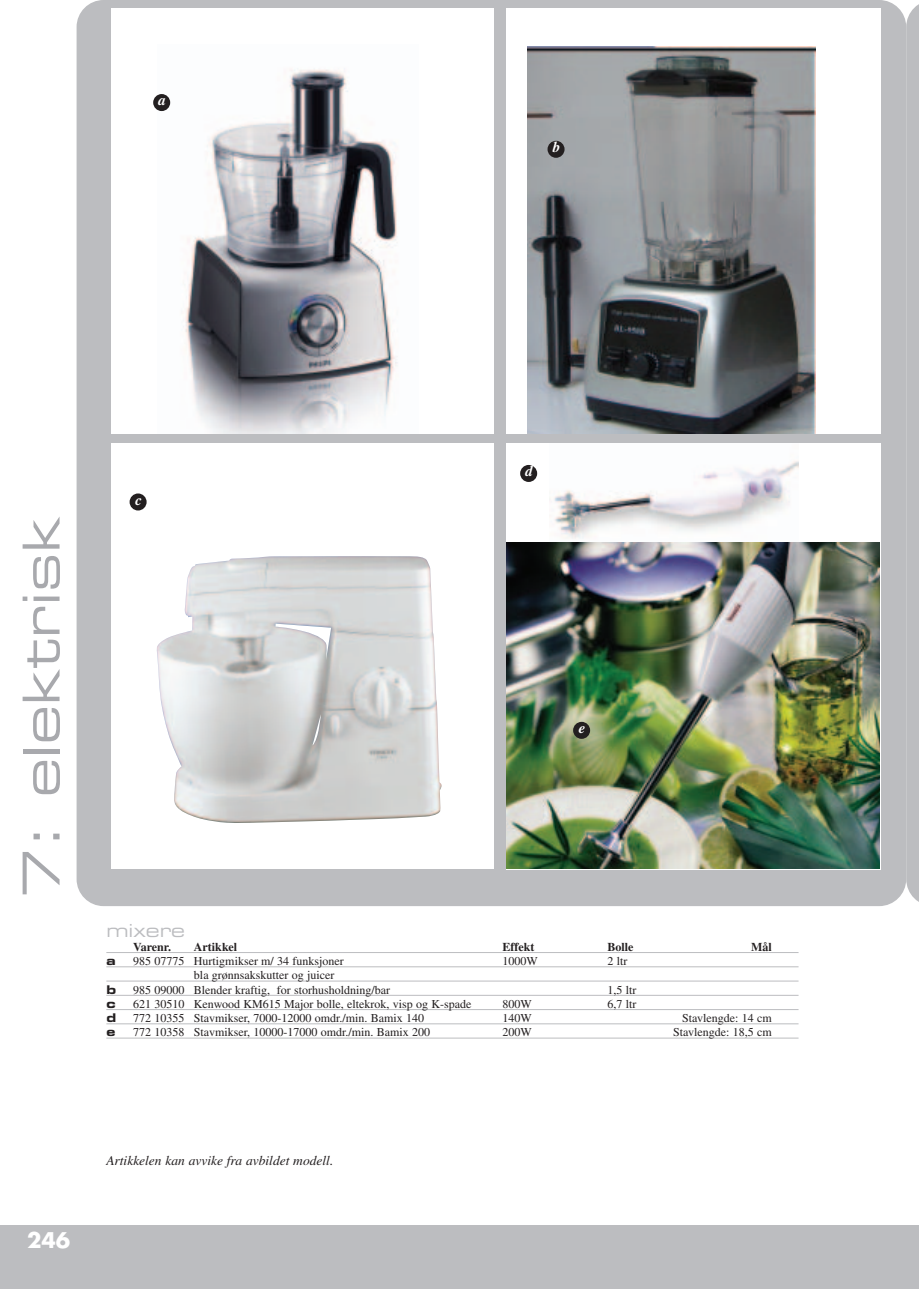
<style>
.page{position:relative;width:919px;height:1289px;background:#fff}
.page>*{position:absolute;margin:0;border:0;box-sizing:border-box;transform-origin:0 0}
.t1{font:51px "Eurostile Extended Two";color:#a8a9ad}
.t2{font:700 21px "Futura";color:#fff}
.t3{font:18px "Eurostile Extended Two";color:#bcbdc0}
.t4{font:italic 700 15px "Times";color:#fff}
.t5{font:italic 13.5px "Times";color:#231f20}
.t6{font:12px "Times";color:#231f20}
.t7{font:700 12px "Times";color:#231f20}
.t8{font:12px "Eurostile Bold Extended Two";color:#231f20}
</style>
<div class="page">
<svg style="left:906px;top:5px;width:12px;height:896px;background:#bebfc2"></svg>
<div style="left:906px;top:1225px;width:12px;height:63px;background:#bcbdc0"></div>
<div style="left:77px;top:0;width:829px;height:906px;background:#bcbdc0;border-radius:27px"></div>
<hr style="left:106px;top:952px;width:692px;height:1px;background:#bcbdc0">
<hr style="left:106px;top:966px;width:692px;height:1px;background:#bcbdc0">
<hr style="left:106px;top:980px;width:692px;height:1px;background:#bcbdc0">
<hr style="left:106px;top:994px;width:692px;height:1px;background:#bcbdc0">
<hr style="left:106px;top:1009px;width:692px;height:1px;background:#bcbdc0">
<hr style="left:106px;top:1023px;width:692px;height:1px;background:#bcbdc0">
<hr style="left:106px;top:1037px;width:692px;height:1px;background:#bcbdc0">
<div style="left:111px;top:8px;width:382px;height:425px;background:#fff"></div>
<img style="left:158px;top:68px;width:240px;height:365px">
<div style="left:506px;top:8px;width:374px;height:425px;background:#fff"></div>
<img style="left:527px;top:47px;width:288px;height:386px">
<div style="left:111px;top:443px;width:382px;height:425px;background:#fff"></div>
<img style="left:156px;top:556px;width:286px;height:267px">
<div style="left:506px;top:443px;width:374px;height:426px;background:#fff"></div>
<img style="left:549px;top:461px;width:249px;height:82px">
<div style="left:0;top:1225px;width:906px;height:63px;background:#bcbdc0"></div>
<img style="left:506px;top:543px;width:373px;height:325px">
<div style="left:153px;top:94px;width:17px;height:17px;background:#231f20;border-radius:50%"></div>
<div style="left:547px;top:141px;width:17px;height:17px;background:#231f20;border-radius:50%"></div>
<div style="left:130px;top:493px;width:17px;height:17px;background:#231f20;border-radius:50%"></div>
<div style="left:520px;top:465px;width:17px;height:17px;background:#231f20;border-radius:50%"></div>
<div style="left:573px;top:721px;width:17px;height:17px;background:#231f20;border-radius:50%"></div>
<p class="t4" style="left:158px;top:95px;width:9px">a</p>
<p class="t4" style="left:553px;top:142px;width:9px">b</p>
<h1 class="t1" style="left:23px;top:898px;width:383px;rotate:-90deg">7: elektrisk</h1>
<p class="t4" style="left:135px;top:494px;width:8px">c</p>
<p class="t4" style="left:525px;top:466px;width:9px">d</p>
<p class="t4" style="left:579px;top:722px;width:8px">e</p>
<h3 class="t3" style="left:106px;top:923px;width:80px">mixere</h3>
<p class="t7" style="left:133px;top:942px;width:39px">Varenr.</p>
<p class="t7" style="left:194px;top:942px;width:45px">Artikkel</p>
<p class="t7" style="left:502px;top:942px;width:33px">Effekt</p>
<p class="t7" style="left:607px;top:942px;width:27px">Bolle</p>
<p class="t7" style="left:751px;top:942px;width:22px">Mål</p>
<p class="t8" style="left:106px;top:956px;width:11px">a</p>
<p class="t6" style="left:133px;top:956px;width:212px">985 07775 Hurtigmikser m/ 34 funksjoner</p>
<p class="t6" style="left:502px;top:956px;width:37px">1000W</p>
<p class="t6" style="left:607px;top:956px;width:21px">2 ltr</p>
<p class="t6" style="left:194px;top:971px;width:142px">bla grønnsakskutter og juicer</p>
<p class="t8" style="left:106px;top:984px;width:11px">b</p>
<p class="t6" style="left:133px;top:985px;width:258px">985 09000 Blender kraftig, for storhusholdning/bar</p>
<p class="t6" style="left:607px;top:985px;width:30px">1,5 ltr</p>
<p class="t8" style="left:106px;top:999px;width:11px">c</p>
<p class="t6" style="left:133px;top:999px;width:339px">621 30510 Kenwood KM615 Major bolle, eltekrok, visp og K-spade</p>
<p class="t6" style="left:502px;top:999px;width:31px">800W</p>
<p class="t6" style="left:607px;top:999px;width:30px">6,7 ltr</p>
<p class="t8" style="left:106px;top:1013px;width:11px">d</p>
<p class="t6" style="left:133px;top:1013px;width:292px">772 10355 Stavmikser, 7000-12000 omdr./min. Bamix 140</p>
<p class="t6" style="left:502px;top:1013px;width:31px">140W</p>
<p class="t6" style="left:682px;top:1013px;width:91px">Stavlengde: 14 cm</p>
<p class="t8" style="left:106px;top:1027px;width:10px">e</p>
<p class="t6" style="left:133px;top:1028px;width:298px">772 10358 Stavmikser, 10000-17000 omdr./min. Bamix 200</p>
<p class="t6" style="left:502px;top:1028px;width:31px">200W</p>
<p class="t6" style="left:673px;top:1028px;width:100px">Stavlengde: 18,5 cm</p>
<h2 class="t2" style="left:27px;top:1230px;width:45px">246</h2>
<p class="t5" style="left:106px;top:1155px;width:228px">Artikkelen kan avvike fra avbildet modell.</p>
</div>
